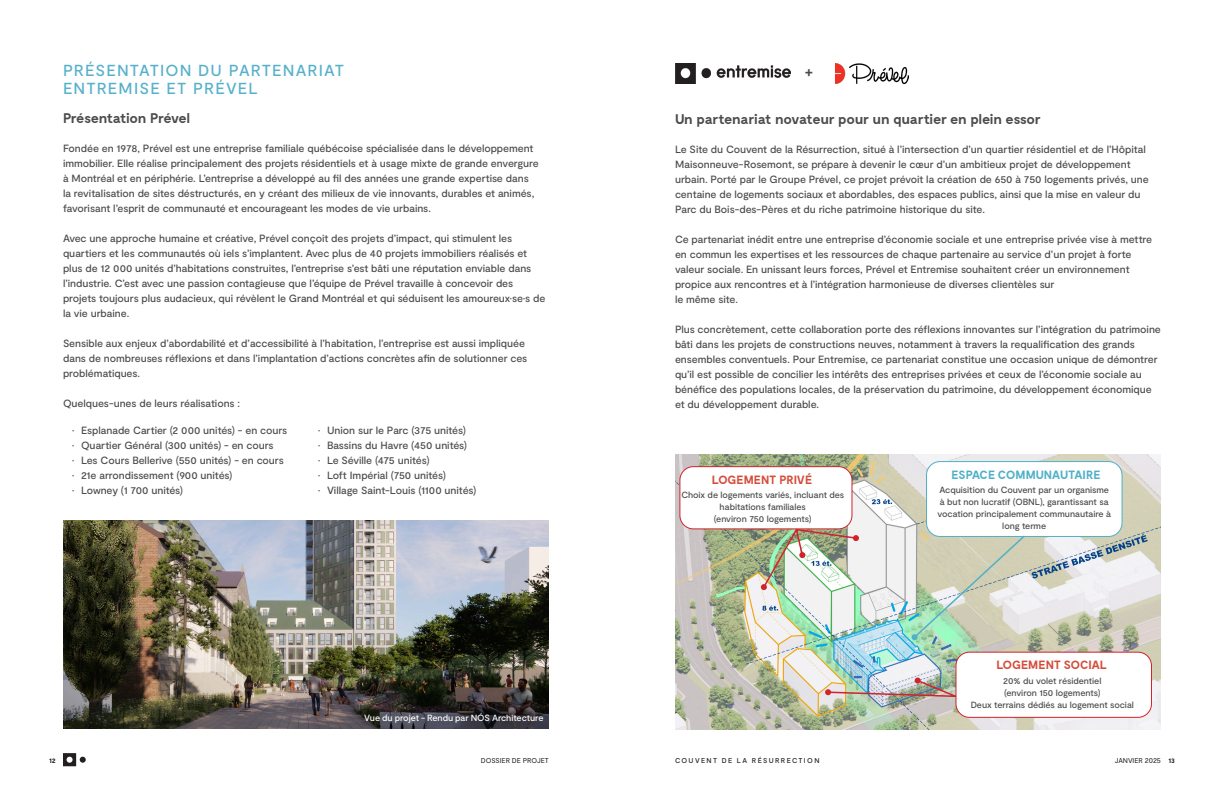
<style>
.page{position:relative;width:1224px;height:792px;background:#fff}
.page>*{position:absolute;margin:0;border:0;box-sizing:border-box;transform-origin:0 0}
.Grand_titre_15pts{font:500 16px/18px "Moderat";letter-spacing:.07em;color:#58b1cb}
.Petit_titre_14pts{font:700 14px "Moderat";letter-spacing:-.025em;color:#4b4c4d}
.Petit_titre_14pts-2{font:700 12px "Moderat";color:#d64c3a}
.Petit_titre_14pts-3{font:700 12px "Moderat";color:#4fb0c8}
.Texte_courant_10_5pts{font:500 10.5px/15px "Moderat";letter-spacing:-.005em;color:#4b4c4d}
.Petit_titre_14pts-4{font:500 9px/12px "Moderat";letter-spacing:-.005em;color:#4b4c4d;text-align:center}
.Texte_courant_10_5pts-2{font:500 9px "Moderat";letter-spacing:-.005em;color:#fff}
.t1{font:7px "Moderat";letter-spacing:-.005em;color:#231f20}
.t2{font:500 7px "Moderat";letter-spacing:.195em;color:#231f20}
.t3{font:700 7px "Moderat";color:#231f20}
.s1{font-weight:700}
</style>
<div class="page">
<svg style="left:63px;top:753px;width:23px;height:13px"></svg>
<img style="left:675px;top:63px;width:115px;height:20px">
<img style="left:836px;top:63px;width:73px;height:20px">
<img style="left:675px;top:454px;width:486px;height:275px">
<img style="left:63px;top:520px;width:486px;height:209px">
<div style="left:680px;top:467px;width:172px;height:62px;background:#fff;border-radius:14px"></div>
<div style="left:679px;top:466px;width:173px;height:63px;border:1px solid #d1232a;border-radius:14px"></div>
<div style="left:956px;top:652px;width:195px;height:65px;background:#fff;border-radius:14px"></div>
<div style="left:955px;top:652px;width:197px;height:66px;border:1px solid #d1232a;border-radius:14px"></div>
<div style="left:927px;top:462px;width:195px;height:74px;background:#fff;border-radius:13px"></div>
<div style="left:926px;top:461px;width:197px;height:76px;border:1px solid #4fb0c8;border-radius:13px"></div>
<svg style="left:912px;top:534px;width:114px;height:106px;background:#cbd5bf"></svg>
<img style="left:825px;top:679px;width:132px;height:19px">
<img style="left:761px;top:528px;width:98px;height:62px">
<p class="Grand_titre_15pts" style="left:63px;top:62px;width:283px">PRÉSENTATION DU PARTENARIAT<br>ENTREMISE ET PRÉVEL</p>
<p class="Petit_titre_14pts" style="left:63px;top:111px;width:129px">Présentation Prével</p>
<p class="Texte_courant_10_5pts" style="left:63px;top:142px;width:477px">Fondée en 1978, Prével est une entreprise familiale québécoise spécialisée dans le développement immobilier. Elle réalise principalement des projets résidentiels et à usage mixte de grande envergure à Montréal et en périphérie. L’entreprise a développé au fil des années une grande expertise dans la revitalisation de sites déstructurés, en y créant des milieux de vie innovants, durables et animés, favorisant l’esprit de communauté et encourageant les modes de vie urbains.</p>
<p class="Texte_courant_10_5pts" style="left:63px;top:232px;width:484px">Avec une approche humaine et créative, Prével conçoit des projets d’impact, qui stimulent les quartiers et les communautés où iels s’implantent. Avec plus de 40 projets immobiliers réalisés et plus de 12 000 unités d’habitations construites, l’entreprise s’est bâti une réputation enviable dans l’industrie. C’est avec une passion contagieuse que l’équipe de Prével travaille à concevoir des projets toujours plus audacieux, qui révèlent le Grand Montréal et qui séduisent les amoureux·se·s de la vie urbaine.</p>
<p class="Texte_courant_10_5pts" style="left:63px;top:337px;width:466px">Sensible aux enjeux d’abordabilité et d’accessibilité à l’habitation, l’entreprise est aussi impliquée dans de nombreuses réflexions et dans l’implantation d’actions concrètes afin de solutionner ces problématiques.</p>
<p class="Texte_courant_10_5pts" style="left:63px;top:397px;width:179px">Quelques-unes de leurs réalisations :</p>
<p class="Texte_courant_10_5pts" style="left:72px;top:424px;width:217px">• Esplanade Cartier (2 000 unités) - en cours</p>
<p class="Texte_courant_10_5pts" style="left:72px;top:439px;width:203px">• Quartier Général (300 unités) - en cours</p>
<p class="Texte_courant_10_5pts" style="left:72px;top:454px;width:213px">• Les Cours Bellerive (550 unités) - en cours</p>
<p class="Texte_courant_10_5pts" style="left:72px;top:469px;width:162px">• 21e arrondissement (900 unités)</p>
<p class="Texte_courant_10_5pts" style="left:72px;top:484px;width:113px">• Lowney (1 700 unités)</p>
<p class="Texte_courant_10_5pts" style="left:318px;top:424px;width:150px">• Union sur le Parc (375 unités)</p>
<p class="Texte_courant_10_5pts" style="left:318px;top:439px;width:151px">• Bassins du Havre (450 unités)</p>
<p class="Texte_courant_10_5pts" style="left:318px;top:454px;width:113px">• Le Séville (475 unités)</p>
<p class="Texte_courant_10_5pts" style="left:318px;top:469px;width:130px">• Loft Impérial (750 unités)</p>
<p class="Texte_courant_10_5pts" style="left:318px;top:484px;width:160px">• Village Saint-Louis (1100 unités)</p>
<p class="Texte_courant_10_5pts-2" style="left:364px;top:713px;width:181px">Vue du projet - Rendu par NÓS Architecture</p>
<p class="Petit_titre_14pts" style="left:805px;top:65px;width:10px">+</p>
<p class="Petit_titre_14pts" style="left:675px;top:111px;width:367px">Un partenariat novateur pour un quartier en plein essor</p>
<p class="Texte_courant_10_5pts" style="left:675px;top:142px;width:475px">Le Site du Couvent de la Résurrection, situé à l’intersection d’un quartier résidentiel et de l’Hôpital Maisonneuve-Rosemont, se prépare à devenir le cœur d’un ambitieux projet de développement urbain. Porté par le Groupe Prével, ce projet prévoit la création de 650 à 750 logements privés, une centaine de logements sociaux et abordables, des espaces publics, ainsi que la mise en valeur du Parc du Bois-des-Pères et du riche patrimoine historique du site.</p>
<p class="Texte_courant_10_5pts" style="left:675px;top:232px;width:479px">Ce partenariat inédit entre une entreprise d’économie sociale et une entreprise privée vise à mettre en commun les expertises et les ressources de chaque partenaire au service d’un projet à forte valeur sociale. En unissant leurs forces, Prével et Entremise souhaitent créer un environnement propice aux rencontres et à l’intégration harmonieuse de diverses clientèles sur</p>
<p class="Texte_courant_10_5pts" style="left:675px;top:292px;width:64px">le même site.</p>
<p class="Texte_courant_10_5pts" style="left:675px;top:322px;width:487px">Plus concrètement, cette collaboration porte des réflexions innovantes sur l’intégration du patrimoine bâti dans les projets de constructions neuves, notamment à travers la requalification des grands ensembles conventuels. Pour Entremise, ce partenariat constitue une occasion unique de démontrer qu’il est possible de concilier les intérêts des entreprises privées et ceux de l’économie sociale au bénéfice des populations locales, de la préservation du patrimoine, du développement économique et du développement durable.</p>
<p class="Petit_titre_14pts-2" style="left:712px;top:473px;width:102px">LOGEMENT PRIVÉ</p>
<p class="Petit_titre_14pts-4" style="left:681px;top:489px;width:164px">Choix de logements variés, incluant des habitations familiales</p>
<p class="Petit_titre_14pts-4" style="left:714px;top:513px;width:99px">(environ 750 logements)</p>
<p class="Petit_titre_14pts-3" style="left:951px;top:468px;width:151px">ESPACE COMMUNAUTAIRE</p>
<p class="Petit_titre_14pts-4" style="left:938px;top:484px;width:175px">Acquisition du Couvent par un organisme à but non lucratif (OBNL), garantissant sa vocation principalement communautaire à long terme</p>
<p class="Petit_titre_14pts-2" style="left:996px;top:658px;width:112px">LOGEMENT SOCIAL</p>
<p class="Petit_titre_14pts-4" style="left:1003px;top:675px;width:100px">20% du volet résidentiel</p>
<p class="Petit_titre_14pts-4" style="left:1004px;top:687px;width:98px">(environ 150 logements)</p>
<p class="Petit_titre_14pts-4" style="left:971px;top:699px;width:165px">Deux terrains dédiés au logement social</p>
<p class="t3" style="left:49px;top:756px;width:8px">12</p>
<p class="t1" style="left:481px;top:756px;width:70px">DOSSIER DE PROJET</p>
<p class="t2" style="left:675px;top:756px;width:146px">COUVENT DE LA RÉSURRECTION</p>
<p class="t1" style="left:1115px;top:756px;width:62px">JANVIER 2025 <span class="s1">13</span></p>
</div>
